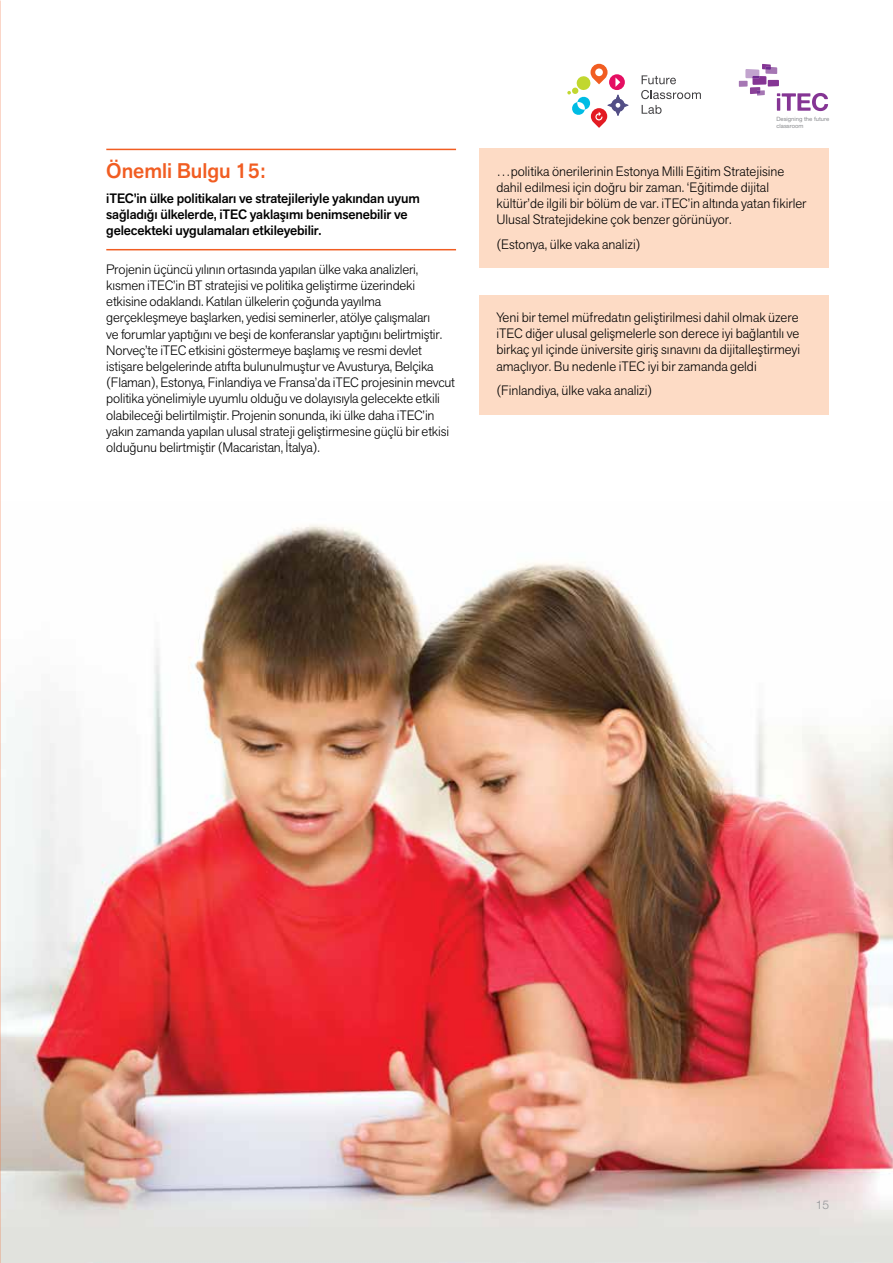
<style>
.page{position:relative;width:893px;height:1263px;background:#fff}
.page>*{position:absolute;margin:0;border:0;box-sizing:border-box;transform-origin:0 0}
.t1{font:500 21px "Akzid Grtsk Next";color:#f15d22}
.t2{font:300 13.5px/16.2px "Akzid Grtsk Next";letter-spacing:-.01em;color:#000}
.t3{font:500 13.5px/16.2px "Akzid Grtsk Next";letter-spacing:-.01em;color:#000}
.t4{font:300 12px "Helvetica Neue";color:#939598}
.t5{font:5.85px/7.1px "Alte Haas Grotesk";color:#888a8d}
</style>
<div class="page">
<svg style="left:642px;top:75px;width:34px;height:9px"></svg>
<svg style="left:641px;top:90px;width:60px;height:9px"></svg>
<svg style="left:642px;top:105px;width:20px;height:9px"></svg>
<svg style="left:567px;top:64px;width:61px;height:64px"></svg>
<svg style="left:738px;top:64px;width:91px;height:48px"></svg>
<img style="left:0;top:501px;width:893px;height:762px">
<div style="left:479px;top:148px;width:350px;height:120px;background:#fddbc5"></div>
<div style="left:479px;top:295px;width:350px;height:120px;background:#fddbc5"></div>
<hr style="left:106px;top:149px;width:350px;height:1px;background:#f15d22">
<hr style="left:106px;top:249px;width:350px;height:1px;background:#f15d22">
<h1 class="t1" style="left:106px;top:157px;width:161px">Önemli Bulgu 15:</h1>
<p class="t3" style="left:106px;top:190px;width:315px">iTEC’in ülke politikaları ve stratejileriyle yakından uyum sağladığı ülkelerde, iTEC yaklaşımı benimsenebilir ve gelecekteki uygulamaları etkileyebilir.</p>
<p class="t2" style="left:106px;top:261px;width:350px">Projenin üçüncü yılının ortasında yapılan ülke vaka analizleri, kısmen iTEC’in BT stratejisi ve politika geliştirme üzerindeki etkisine odaklandı. Katılan ülkelerin çoğunda yayılma gerçekleşmeye başlarken, yedisi seminerler, atölye çalışmaları<br>ve forumlar yaptığını ve beşi de konferanslar yaptığını belirtmiştir.<br>Norveç’te iTEC etkisini göstermeye başlamış ve resmi devlet istişare belgelerinde atıfta bulunulmuştur ve Avusturya, Belçika (Flaman), Estonya, Finlandiya ve Fransa’da iTEC projesinin mevcut politika yönelimiyle uyumlu olduğu ve dolayısıyla gelecekte etkili olabileceği belirtilmiştir. Projenin sonunda, iki ülke daha iTEC’in yakın zamanda yapılan ulusal strateji geliştirmesine güçlü bir etkisi olduğunu belirtmiştir (Macaristan, İtalya).</p>
<p class="t5" style="left:776px;top:115px;width:54px">Designing the future classroom</p>
<p class="t2" style="left:496px;top:163px;width:312px">…politika önerilerinin Estonya Milli Eğitim Stratejisine dahil edilmesi için doğru bir zaman. ‘Eğitimde dijital kültür’de ilgili bir bölüm de var. iTEC’in altında yatan fikirler Ulusal Stratejidekine çok benzer görünüyor.</p>
<p class="t2" style="left:496px;top:236px;width:146px">(Estonya, ülke vaka analizi)</p>
<p class="t2" style="left:496px;top:309px;width:305px">Yeni bir temel müfredatın geliştirilmesi dahil olmak üzere iTEC diğer ulusal gelişmelerle son derece iyi bağlantılı ve birkaç yıl içinde üniversite giriş sınavını da dijitalleştirmeyi amaçlıyor. Bu nedenle iTEC iyi bir zamanda geldi</p>
<p class="t2" style="left:496px;top:382px;width:157px">(Finlandiya, ülke vaka analizi)</p>
<p class="t4" style="left:816px;top:1197px;width:15px">15</p>
</div>
